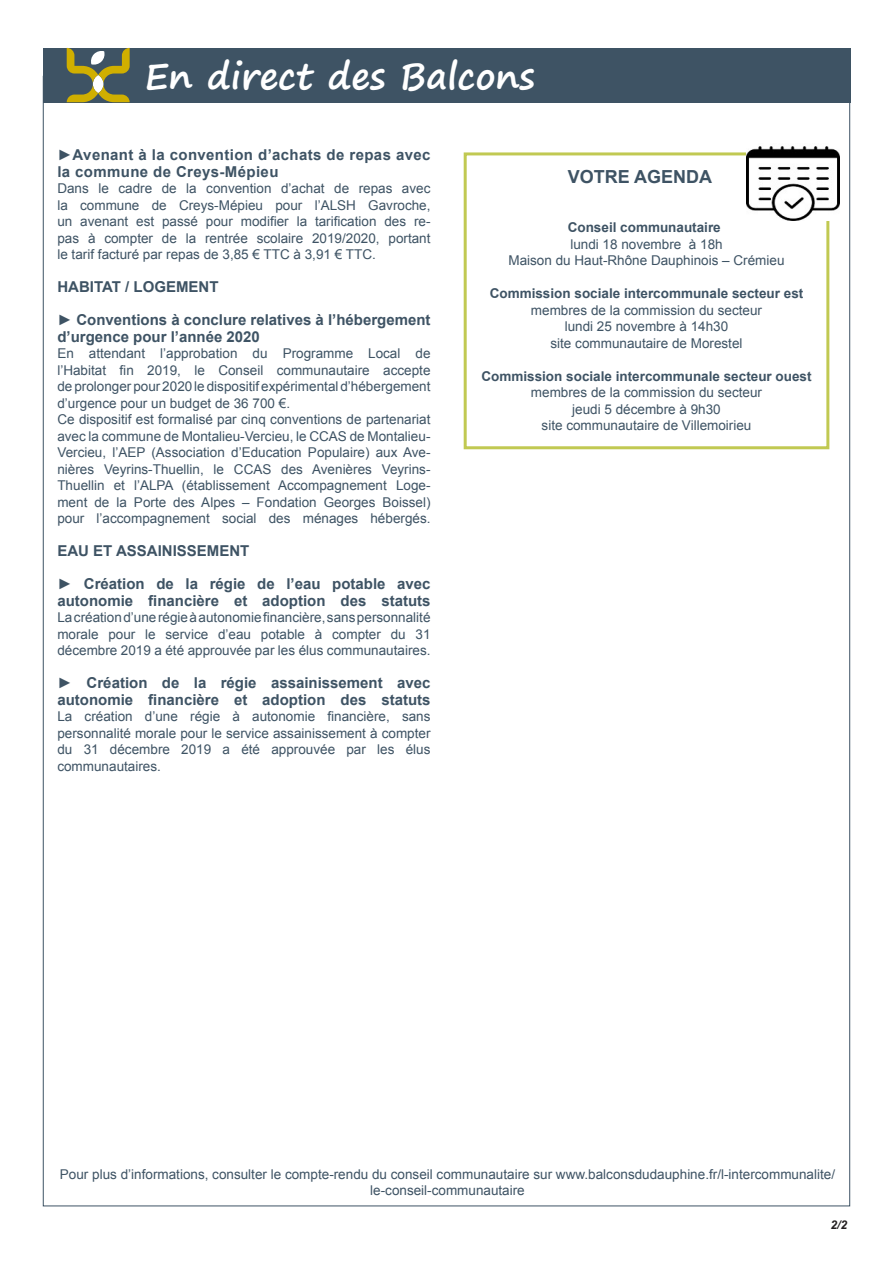
<style>
.page{position:relative;width:893px;height:1263px;background:#fff}
.page>*{position:absolute;margin:0;border:0;box-sizing:border-box;transform-origin:0 0}
.t1{font:700 36px "Segoe Print";color:#fff}
.t2{font:700 18px "Arial";color:#3e5364}
.t3{font:700 15px/16.5px "Arial";color:#3e5364}
.t4{font:700 15px/16.5px "Arial";letter-spacing:.025em;color:#3e5364}
.t5{font:13.5px/16.5px "Arial";color:#3e5364;text-align:justify}
.t6{font:700 13.5px "Arial";color:#3e5364}
.t7{font:italic 700 12px "Arial";color:#231f20}
</style>
<div class="page">
<div style="left:43px;top:48px;width:807px;height:54px;background:#3e5364"></div>
<div style="left:464px;top:152px;width:365px;height:297px;border:3px solid #c1c952"></div>
<img style="left:747px;top:146px;width:93px;height:74px">
<p class="t1" style="left:144px;top:43px;width:392px">En direct des Balcons</p>
<p class="t4" style="left:57px;top:147px;width:375px">►Avenant à la convention d’achats de repas avec la commune de Creys-Mépieu</p>
<p class="t5" style="left:57px;top:180px;width:375px">Dans le cadre de la convention d’achat de repas avec la commune de Creys-Mépieu pour l’ALSH Gavroche, un avenant est passé pour modifier la tarification des re&shy;pas à compter de la rentrée scolaire 2019/2020, portant</p>
<p class="t5" style="left:57px;top:246px;width:320px">le tarif facturé par repas de 3,85 € TTC à 3,91 € TTC.</p>
<p class="t3" style="left:57px;top:279px;width:163px">HABITAT / LOGEMENT</p>
<p class="t3" style="left:57px;top:312px;width:375px">► Conventions à conclure relatives à l’hébergement</p>
<p class="t3" style="left:57px;top:329px;width:204px">d’urgence pour l’année 2020</p>
<p class="t5" style="left:57px;top:345px;width:375px">En attendant l’approbation du Programme Local de l’Habitat fin 2019, le Conseil communautaire accepte</p>
<p class="t5" style="left:57px;top:378px;width:375px">de prolonger pour 2020 le dispositif expérimental d’hébergement</p>
<p class="t5" style="left:57px;top:395px;width:234px">d’urgence pour un budget de 36 700 €.</p>
<p class="t5" style="left:57px;top:411px;width:375px">Ce dispositif est formalisé par cinq conventions de partenariat</p>
<p class="t5" style="left:57px;top:428px;width:375px">avec la commune de Montalieu-Vercieu, le CCAS de Montalieu-</p>
<p class="t5" style="left:57px;top:444px;width:375px">Vercieu, l’AEP (Association d’Education Populaire) aux Ave&shy;nières Veyrins-Thuellin, le CCAS des Avenières Veyrins-</p>
<p class="t5" style="left:57px;top:477px;width:375px">Thuellin et l’ALPA (établissement Accompagnement Loge&shy;ment de la Porte des Alpes – Fondation Georges Boissel) pour l’accompagnement social des ménages hébergés.</p>
<p class="t3" style="left:57px;top:543px;width:193px">EAU ET ASSAINISSEMENT</p>
<p class="t3" style="left:57px;top:576px;width:375px">► Création de la régie de l’eau potable avec autonomie financière et adoption des statuts</p>
<p class="t5" style="left:57px;top:609px;width:375px">La création d’une régie à autonomie financière, sans personnalité</p>
<p class="t5" style="left:57px;top:626px;width:375px">morale pour le service d’eau potable à compter du 31</p>
<p class="t5" style="left:57px;top:642px;width:375px">décembre 2019 a été approuvée par les élus communautaires.</p>
<p class="t3" style="left:57px;top:675px;width:375px">► Création de la régie assainissement avec</p>
<p class="t3" style="left:57px;top:692px;width:375px">autonomie financière et adoption des statuts</p>
<p class="t5" style="left:57px;top:708px;width:375px">La création d’une régie à autonomie financière, sans</p>
<p class="t5" style="left:57px;top:725px;width:375px">personnalité morale pour le service assainissement à compter</p>
<p class="t5" style="left:57px;top:741px;width:375px">du 31 décembre 2019 a été approuvée par les élus</p>
<p class="t5" style="left:57px;top:758px;width:105px">communautaires.</p>
<p class="t2" style="left:568px;top:165px;width:146px">VOTRE AGENDA</p>
<p class="t6" style="left:568px;top:219px;width:155px">Conseil communautaire</p>
<p class="t5" style="left:570px;top:236px;width:154px">lundi 18 novembre à 18h</p>
<p class="t5" style="left:508px;top:253px;width:278px">Maison du Haut-Rhône Dauphinois – Crémieu</p>
<p class="t6" style="left:490px;top:285px;width:315px">Commission sociale intercommunale secteur est</p>
<p class="t5" style="left:531px;top:302px;width:233px">membres de la commission du secteur</p>
<p class="t5" style="left:565px;top:319px;width:165px">lundi 25 novembre à 14h30</p>
<p class="t5" style="left:550px;top:335px;width:194px">site communautaire de Morestel</p>
<p class="t6" style="left:481px;top:367px;width:332px">Commission sociale intercommunale secteur ouest</p>
<p class="t5" style="left:531px;top:385px;width:233px">membres de la commission du secteur</p>
<p class="t5" style="left:572px;top:401px;width:150px">jeudi 5 décembre à 9h30</p>
<p class="t5" style="left:542px;top:418px;width:211px">site communautaire de Villemoirieu</p>
<p class="t5" style="left:60px;top:1166px;width:777px;text-align:center">Pour plus d’informations, consulter le compte-rendu du conseil communautaire sur www.balconsdudauphine.fr/l-intercommunalite/ le-conseil-communautaire</p>
<p class="t7" style="left:831px;top:1217px;width:18px">2/2</p>
</div>
